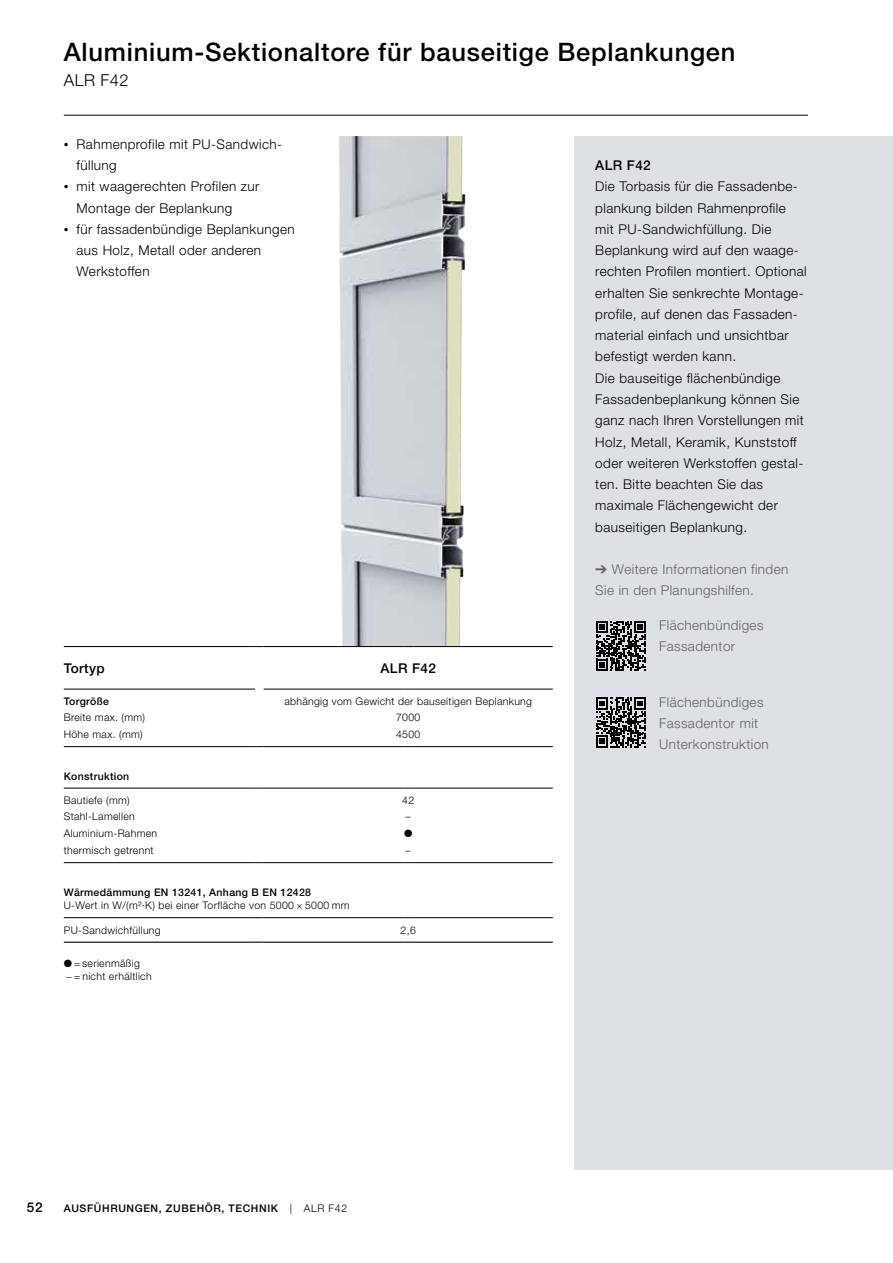
<style>
.page{position:relative;width:893px;height:1263px;background:#fff}
.page>*{position:absolute;margin:0;border:0;box-sizing:border-box;transform-origin:0 0}
.t1{font:500 25.5px "Hoermann Helvetica Neue";letter-spacing:.03em;color:#000}
.t2{font:300 16.5px "Hoermann Helvetica Neue";letter-spacing:.03em;color:#000}
.t3{font:300 13.5px/21.3px "Hoermann Helvetica Neue";letter-spacing:.03em;color:#000}
.t4{font:300 13.5px/21px "Hoermann Helvetica Neue";letter-spacing:.03em;color:#626261}
.t5{font:500 13.5px "Hoermann Helvetica Neue";letter-spacing:.03em;color:#000}
.t6{font:300 10.5px/13.5px "Hoermann Helvetica Neue";letter-spacing:.03em;color:#000}
.t7{font:500 10.5px "Hoermann Helvetica Neue";letter-spacing:.03em;color:#000}
.t8{font:500 10.5px "Hoermann Helvetica Neue";letter-spacing:.06em;color:#000}
.s1{font-family:"Times New Roman";font-weight:400}
.s2{font-family:"Hoermann Helvetica Neue Rm";font-weight:400}
.s3{font-weight:300}
</style>
<div class="page">
<img style="left:339px;top:136px;width:125px;height:510px">
<div style="left:574px;top:136px;width:319px;height:1033px;background:#dde1e5"></div>
<hr style="left:64px;top:646px;width:191px;height:1px;background:#000">
<hr style="left:264px;top:646px;width:139px;height:1px;background:#000">
<hr style="left:413px;top:646px;width:140px;height:1px;background:#000">
<hr style="left:64px;top:689px;width:191px;height:1px;background:#000">
<hr style="left:264px;top:689px;width:139px;height:1px;background:#000">
<hr style="left:413px;top:689px;width:140px;height:1px;background:#000">
<hr style="left:64px;top:746px;width:191px;height:1px;background:#000">
<hr style="left:264px;top:746px;width:139px;height:1px;background:#000">
<hr style="left:413px;top:746px;width:140px;height:1px;background:#000">
<hr style="left:64px;top:942px;width:191px;height:1px;background:#000">
<hr style="left:264px;top:942px;width:139px;height:1px;background:#000">
<hr style="left:413px;top:942px;width:140px;height:1px;background:#000">
<hr style="left:64px;top:917px;width:191px;height:1px;background:#000">
<hr style="left:264px;top:917px;width:139px;height:1px;background:#000">
<hr style="left:413px;top:917px;width:140px;height:1px;background:#000">
<hr style="left:64px;top:788px;width:191px;height:1px;background:#000">
<hr style="left:264px;top:788px;width:139px;height:1px;background:#000">
<hr style="left:413px;top:788px;width:140px;height:1px;background:#000">
<hr style="left:64px;top:862px;width:191px;height:1px;background:#000">
<hr style="left:264px;top:862px;width:139px;height:1px;background:#000">
<hr style="left:413px;top:862px;width:140px;height:1px;background:#000">
<svg style="left:596px;top:621px;width:50px;height:50px"></svg>
<svg style="left:596px;top:697px;width:50px;height:50px"></svg>
<hr style="left:64px;top:115px;width:744px;height:1px;background:#000">
<h1 class="t1" style="left:64px;top:34px;width:673px">Aluminium-Sektionaltore für bauseitige Beplankungen</h1>
<p class="t2" style="left:64px;top:69px;width:67px">ALR F42</p>
<p class="t3" style="left:77px;top:132px;width:207px;text-indent:-13px"><span class="s1">•</span> Rahmenprofile mit PU-Sandwich&shy;füllung</p>
<p class="t3" style="left:77px;top:175px;width:184px;text-indent:-13px"><span class="s1">•</span> mit waagerechten Profilen zur<br>Montage der Beplankung</p>
<p class="t3" style="left:77px;top:218px;width:220px;text-indent:-13px"><span class="s1">•</span> für fassadenbündige Beplankungen aus Holz, Metall oder anderen<br>Werkstoffen</p>
<p class="t5" style="left:64px;top:658px;width:43px">Tortyp</p>
<p class="t5" style="left:380px;top:658px;width:57px">ALR F42</p>
<p class="t7" style="left:64px;top:694px;width:47px">Torgröße</p>
<p class="t6" style="left:284px;top:694px;width:249px">abhängig vom Gewicht der bauseitigen Beplankung</p>
<p class="t6" style="left:64px;top:710px;width:83px">Breite max. (mm)</p>
<p class="t6" style="left:396px;top:710px;width:26px">7000</p>
<p class="t6" style="left:64px;top:727px;width:80px">Höhe max. (mm)</p>
<p class="t6" style="left:396px;top:727px;width:26px">4500</p>
<p class="t7" style="left:64px;top:768px;width:67px">Konstruktion</p>
<p class="t6" style="left:64px;top:793px;width:68px">Bautiefe (mm)</p>
<p class="t6" style="left:402px;top:793px;width:13px">42</p>
<p class="t6" style="left:64px;top:809px;width:72px">Stahl-Lamellen</p>
<p class="t6" style="left:406px;top:809px;width:7px">–</p>
<p class="t6" style="left:64px;top:826px;width:95px">Aluminium-Rahmen</p>
<p class="t6" style="left:404px;top:826px;width:10px">●</p>
<p class="t6" style="left:64px;top:843px;width:91px">thermisch getrennt</p>
<p class="t6" style="left:406px;top:843px;width:7px">–</p>
<p class="t7" style="left:64px;top:884px;width:249px">Wärmedämmung EN 13241, Anhang B EN 12428</p>
<p class="t6" style="left:64px;top:898px;width:287px">U-Wert in W/(m²·K) bei einer Torfläche von 5000 × 5000 mm</p>
<p class="t6" style="left:64px;top:922px;width:98px">PU-Sandwichfüllung</p>
<p class="t6" style="left:401px;top:922px;width:17px">2,6</p>
<p class="t6" style="left:64px;top:955px;width:89px"><span class="s2">●</span> = serienmäßig<br>− = nicht erhältlich</p>
<p class="t5" style="left:595px;top:156px;width:57px">ALR F42</p>
<p class="t3" style="left:595px;top:175px;width:213px">Die Torbasis für die Fassadenbe&shy;plankung bilden Rahmenprofile mit PU-Sandwichfüllung. Die<br>Beplankung wird auf den waage&shy;rechten Profilen montiert. Optional erhalten Sie senkrechte Montage&shy;profile, auf denen das Fassaden&shy;material einfach und unsichtbar befestigt werden kann.<br>Die bauseitige flächenbündige<br>Fassadenbeplankung können Sie ganz nach Ihren Vorstellungen mit<br>Holz, Metall, Keramik, Kunststoff oder weiteren Werkstoffen gestal&shy;ten. Bitte beachten Sie das maximale Flächengewicht der bauseitigen Beplankung.</p>
<p class="t4" style="left:595px;top:558px;width:195px">➔ Weitere Informationen finden<br>Sie in den Planungshilfen.</p>
<p class="t4" style="left:659px;top:614px;width:106px">Flächenbündiges<br>Fassadentor</p>
<p class="t4" style="left:659px;top:690px;width:111px">Flächenbündiges<br>Fassadentor mit<br>Unterkonstruktion</p>
<p class="t5" style="left:27px;top:1198px;width:17px">52</p>
<p class="t8" style="left:64px;top:1201px;width:285px">AUSFÜHRUNGEN, ZUBEHÖR, TECHNIK <span class="s3">| ALR F42</span></p>
</div>
